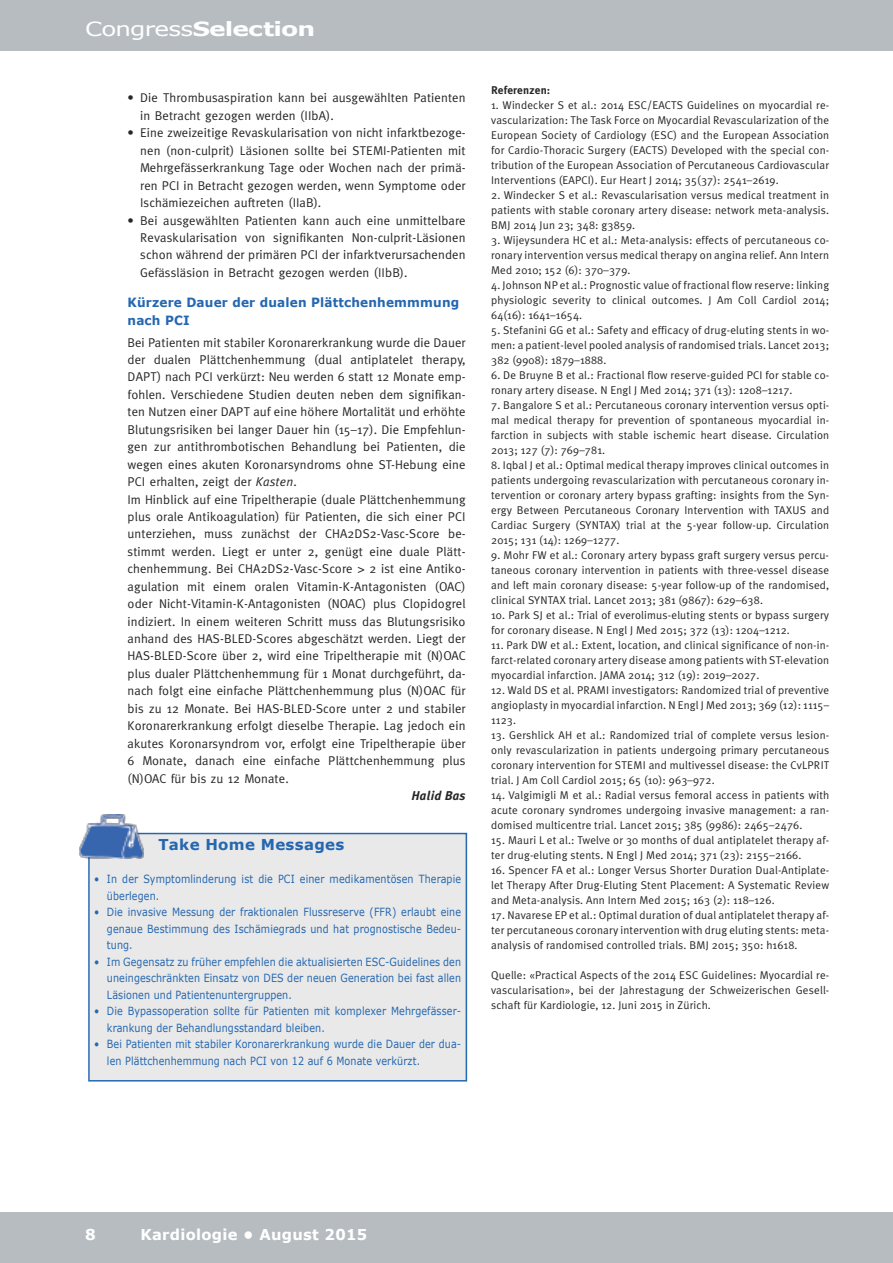
<style>
.page{position:relative;width:893px;height:1263px;background:#fff}
.page>*{position:absolute;margin:0;border:0;box-sizing:border-box;transform-origin:0 0}
.t1{font:700 19.5px "Verdana";letter-spacing:-.035em;color:#fff;scale:1.28 1}
.t2{font:700 15px "Verdana";letter-spacing:.02em;color:#fff}
.t3{font:700 15px "Verdana";letter-spacing:.02em;color:#2567b0}
.t4{font:12.75px/17.4px "Meta Plus";letter-spacing:.01em;color:#272627}
.t5{font:700 12.75px/17.4px "Verdana";letter-spacing:.015em;color:#2567b0;scale:.95 1}
.t6{font:italic 700 12.75px "Meta Plus";letter-spacing:.015em;color:#272627}
.t7{font:11.25px/15px "Meta Plus Normal";letter-spacing:.015em;color:#272627;text-align:justify}
.t8{font:11.25px/16.5px "Verdana";letter-spacing:.015em;color:#2567b0;scale:.85 1}
.t9{font:700 11.25px "Meta Plus";letter-spacing:.015em;color:#272627}
.s1{font-weight:400}
.s2{font-family:"Meta Plus Normal";font-style:italic}
.s3{font-family:"Univers"}
</style>
<div class="page">
<div style="left:0;top:0;width:893px;height:51px;background:#b6bcc0"></div>
<div style="left:0;top:1212px;width:893px;height:51px;background:#b6bcc0"></div>
<div style="left:90px;top:834px;width:376px;height:246px;background:#e9e9e9"></div>
<div style="left:88px;top:833px;width:379px;height:248px;border:2px solid #2567b0"></div>
<img style="left:80px;top:815px;width:63px;height:43px">
<h1 class="t1" style="left:85px;top:17px;width:181px"><span class="s1">Congress</span>Selection</h1>
<p class="t4" style="left:140px;top:89px;width:327px;text-indent:-13px">• Die Thrombusaspiration kann bei ausgewählten Patienten in Betracht gezogen werden (IIbA).</p>
<p class="t4" style="left:140px;top:124px;width:327px;text-align:justify;text-indent:-13px">• Eine zweizeitige Revaskularisation von nicht infarktbezoge&shy;nen (non-culprit) Läsionen sollte bei STEMI-Patienten mit Mehrgefässerkrankung Tage oder Wochen nach der primä&shy;ren PCI in Betracht gezogen werden, wenn Symptome oder Ischämiezeichen auftreten (IIaB).</p>
<p class="t4" style="left:140px;top:211px;width:327px;text-align:justify;text-indent:-13px">• Bei ausgewählten Patienten kann auch eine unmittelbare Revaskularisation von signifikanten Non-culprit-Läsionen schon während der primären PCI der infarktverursachenden Gefässläsion in Betracht gezogen werden (IIbB).</p>
<p class="t5" style="left:128px;top:294px;width:351px">Kürzere Dauer der dualen Plättchenhemmmung nach PCI</p>
<p class="t4" style="left:128px;top:333px;width:340px">Bei Patienten mit stabiler Koronarerkrankung wurde die Dauer der dualen Plättchenhemmung (dual antiplatelet therapy, DAPT) nach PCI verkürzt: Neu werden 6 statt 12 Monate emp&shy;fohlen. Verschiedene Studien deuten neben dem signifikan&shy;ten Nutzen einer DAPT auf eine höhere Mortalität und erhöhte Blutungsrisiken bei langer Dauer hin (15–17). Die Empfehlun&shy;gen zur antithrombotischen Behandlung bei Patienten, die wegen eines akuten Koronarsyndroms ohne ST-Hebung eine PCI erhalten, zeigt der <span class="s2">Kasten</span>.<br>Im Hinblick auf eine Tripeltherapie (duale Plättchenhemmung plus orale Antikoagulation) für Patienten, die sich einer PCI unterziehen, muss zunächst der CHA2DS2-Vasc-Score be&shy;stimmt werden. Liegt er unter 2, genügt eine duale Plätt&shy;chenhemmung. Bei CHA2DS2-Vasc-Score <span class="s3">&gt;</span> 2 ist eine Antiko&shy;agulation mit einem oralen Vitamin-K-Antagonisten (OAC) oder Nicht-Vitamin-K-Antagonisten (NOAC) plus Clopidogrel indiziert. In einem weiteren Schritt muss das Blutungsrisiko anhand des HAS-BLED-Scores abgeschätzt werden. Liegt der HAS-BLED-Score über 2, wird eine Tripeltherapie mit (N)OAC plus dualer Plättchenhemmung für 1 Monat durchgeführt, da&shy;nach folgt eine einfache Plättchenhemmung plus (N)OAC für bis zu 12 Monate. Bei HAS-BLED-Score unter 2 und stabiler Koronarerkrankung erfolgt dieselbe Therapie. Lag jedoch ein akutes Koronarsyndrom vor, erfolgt eine Tripeltherapie über 6 Monate, danach eine einfache Plättchenhemmung plus (N)OAC für bis zu 12 Monate.</p>
<p class="t6" style="left:411px;top:788px;width:56px">Halid Bas</p>
<h2 class="t3" style="left:158px;top:835px;width:187px">Take Home Messages</h2>
<p class="t8" style="left:107px;top:870px;width:418px;text-indent:-13px">• In der Symptomlinderung ist die PCI einer medikamentösen Therapie überlegen.</p>
<p class="t8" style="left:107px;top:903px;width:418px;text-align:justify;text-indent:-13px">• Die invasive Messung der fraktionalen Flussreserve (FFR) erlaubt eine genaue Bestimmung des Ischämiegrads und hat prognostische Bedeu&shy;tung.</p>
<p class="t8" style="left:107px;top:953px;width:418px;text-align:justify;text-indent:-13px">• Im Gegensatz zu früher empfehlen die aktualisierten ESC-Guidelines den uneingeschränkten Einsatz von DES der neuen Generation bei fast allen Läsionen und Patientenuntergruppen.</p>
<p class="t8" style="left:107px;top:1002px;width:418px;text-indent:-13px">• Die Bypassoperation sollte für Patienten mit komplexer Mehrgefässer&shy;krankung der Behandlungsstandard bleiben.</p>
<p class="t8" style="left:107px;top:1035px;width:418px;text-indent:-13px">• Bei Patienten mit stabiler Koronarerkrankung wurde die Dauer der dua&shy;len Plättchenhemmung nach PCI von 12 auf 6 Monate verkürzt.</p>
<p class="t9" style="left:491px;top:83px;width:61px">Referenzen:</p>
<p class="t7" style="left:491px;top:97px;width:340px">1. Windecker S et al.: 2014 ESC/EACTS Guidelines on myocardial re&shy;vascularization: The Task Force on Myocardial Revascularization of the European Society of Cardiology (ESC) and the European Association for Cardio-Thoracic Surgery (EACTS) Developed with the special con&shy;tribution of the European Association of Percutaneous Cardiovascular Interventions (EAPCI). Eur Heart J 2014; 35(37): 2541–2619.</p>
<p class="t7" style="left:491px;top:187px;width:340px">2. Windecker S et al.: Revascularisation versus medical treatment in patients with stable coronary artery disease: network meta-analysis.<br>BMJ 2014 Jun 23; 348: g3859.</p>
<p class="t7" style="left:491px;top:232px;width:340px">3. Wijeysundera HC et al.: Meta-analysis: effects of percutaneous co&shy;ronary intervention versus medical therapy on angina relief. Ann Intern Med 2010; 152 (6): 370–379.</p>
<p class="t7" style="left:491px;top:277px;width:340px">4. Johnson NP et al.: Prognostic value of fractional flow reserve: linking physiologic severity to clinical outcomes. J Am Coll Cardiol 2014; 64(16): 1641–1654.</p>
<p class="t7" style="left:491px;top:322px;width:340px">5. Stefanini GG et al.: Safety and efficacy of drug-eluting stents in wo&shy;men: a patient-level pooled analysis of randomised trials. Lancet 2013; 382 (9908): 1879–1888.</p>
<p class="t7" style="left:491px;top:367px;width:340px">6. De Bruyne B et al.: Fractional flow reserve-guided PCI for stable co&shy;ronary artery disease. N Engl J Med 2014; 371 (13): 1208–1217.</p>
<p class="t7" style="left:491px;top:397px;width:340px">7. Bangalore S et al.: Percutaneous coronary intervention versus opti&shy;mal medical therapy for prevention of spontaneous myocardial in&shy;farction in subjects with stable ischemic heart disease. Circulation 2013; 127 (7): 769–781.</p>
<p class="t7" style="left:491px;top:457px;width:340px">8. Iqbal J et al.: Optimal medical therapy improves clinical outcomes in patients undergoing revascularization with percutaneous coronary in&shy;tervention or coronary artery bypass grafting: insights from the Syn&shy;ergy Between Percutaneous Coronary Intervention with TAXUS and Cardiac Surgery (SYNTAX) trial at the 5-year follow-up. Circulation 2015; 131 (14): 1269–1277.</p>
<p class="t7" style="left:491px;top:547px;width:340px">9. Mohr FW et al.: Coronary artery bypass graft surgery versus percu&shy;taneous coronary intervention in patients with three-vessel disease and left main coronary disease: 5-year follow-up of the randomised, clinical SYNTAX trial. Lancet 2013; 381 (9867): 629–638.</p>
<p class="t7" style="left:491px;top:607px;width:340px">10. Park SJ et al.: Trial of everolimus-eluting stents or bypass surgery for coronary disease. N Engl J Med 2015; 372 (13): 1204–1212.</p>
<p class="t7" style="left:491px;top:637px;width:340px">11. Park DW et al.: Extent, location, and clinical significance of non-in&shy;farct-related coronary artery disease among patients with ST-elevation myocardial infarction. JAMA 2014; 312 (19): 2019–2027.</p>
<p class="t7" style="left:491px;top:682px;width:340px">12. Wald DS et al. PRAMI investigators: Randomized trial of preventive angioplasty in myocardial infarction. N Engl J Med 2013; 369 (12): 1115– 1123.</p>
<p class="t7" style="left:491px;top:727px;width:340px">13. Gershlick AH et al.: Randomized trial of complete versus lesion&shy;only revascularization in patients undergoing primary percutaneous coronary intervention for STEMI and multivessel disease: the CvLPRIT trial. J Am Coll Cardiol 2015; 65 (10): 963–972.</p>
<p class="t7" style="left:491px;top:787px;width:340px">14. Valgimigli M et al.: Radial versus femoral access in patients with acute coronary syndromes undergoing invasive management: a ran&shy;domised multicentre trial. Lancet 2015; 385 (9986): 2465–2476.</p>
<p class="t7" style="left:491px;top:832px;width:340px">15. Mauri L et al.: Twelve or 30 months of dual antiplatelet therapy af&shy;ter drug-eluting stents. N Engl J Med 2014; 371 (23): 2155–2166.</p>
<p class="t7" style="left:491px;top:862px;width:340px">16. Spencer FA et al.: Longer Versus Shorter Duration Dual-Antiplate&shy;let Therapy After Drug-Eluting Stent Placement: A Systematic Review and Meta-analysis. Ann Intern Med 2015; 163 (2): 118–126.</p>
<p class="t7" style="left:491px;top:907px;width:340px">17. Navarese EP et al.: Optimal duration of dual antiplatelet therapy af&shy;ter percutaneous coronary intervention with drug eluting stents: meta&shy;analysis of randomised controlled trials. BMJ 2015; 350: h1618.</p>
<p class="t7" style="left:491px;top:967px;width:340px">Quelle: «Practical Aspects of the 2014 ESC Guidelines: Myocardial re&shy;vascularisation», bei der Jahrestagung der Schweizerischen Gesell&shy;schaft für Kardiologie, 12. Juni 2015 in Zürich.</p>
<h2 class="t2" style="left:85px;top:1225px;width:12px">8</h2>
<h2 class="t2" style="left:140px;top:1225px;width:228px">Kardiologie • August 2015</h2>
</div>
